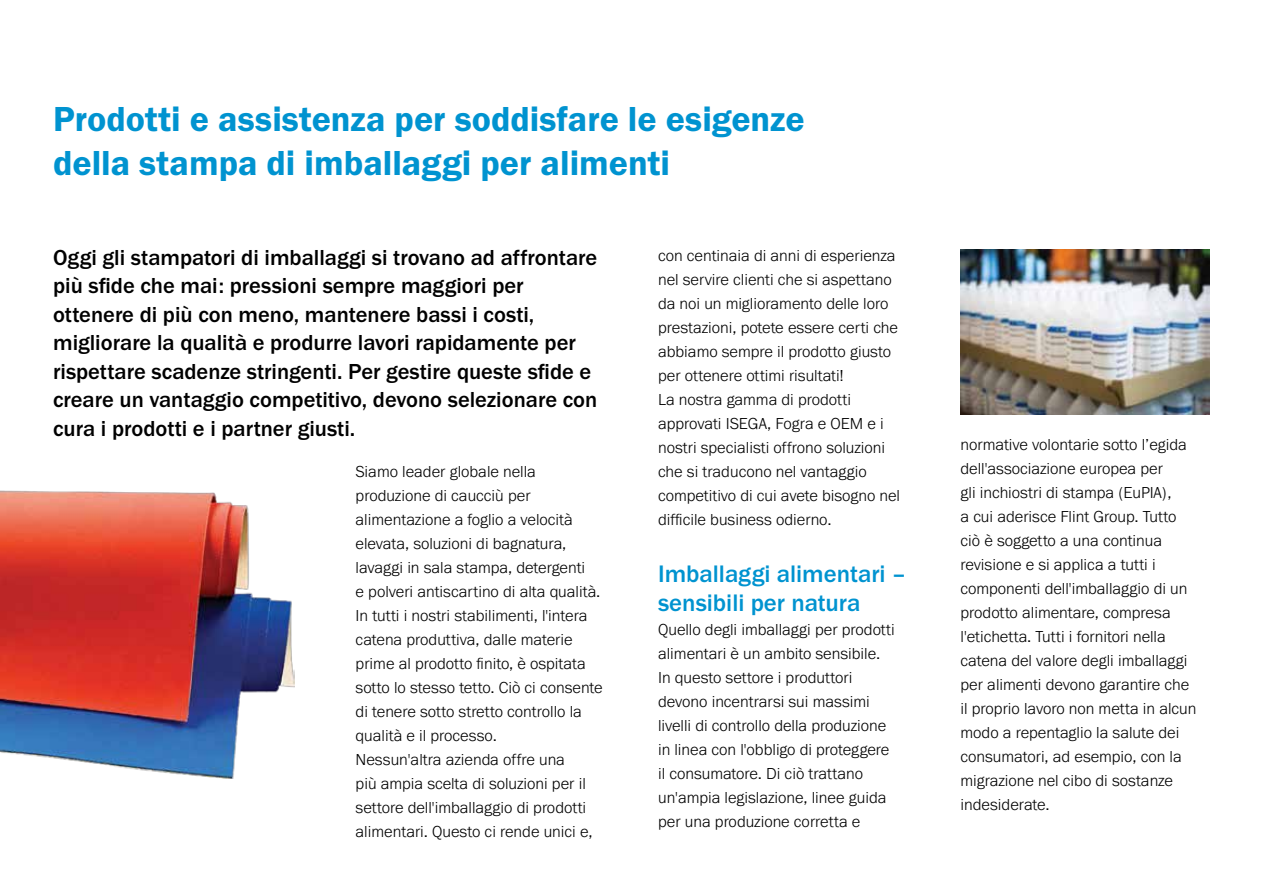
<style>
.page{position:relative;width:1263px;height:893px;background:#fff}
.page>*{position:absolute;margin:0;border:0;box-sizing:border-box;transform-origin:0 0}
.t1{font:36px/43.2px "Franklin Gothic URW Dem";color:#0093d0}
.t2{font:500 24.75px/29.7px "Franklin Gothic URW";color:#0093d0}
.t3{font:500 22.5px/28.5px "Franklin Gothic URW";color:#000}
.t4{font:300 16.5px/24px "Franklin Gothic URW";color:#000}
</style>
<div class="page">
<img style="left:0;top:491px;width:294px;height:288px">
<img style="left:960px;top:250px;width:250px;height:165px">
<h1 class="t1" style="left:53px;top:97px;width:753px">Prodotti e assistenza per soddisfare le esigenze della stampa di imballaggi per alimenti</h1>
<p class="t3" style="left:53px;top:243px;width:546px">Oggi gli stampatori di imballaggi si trovano ad affrontare più sfide che mai: pressioni sempre maggiori per ottenere di più con meno, mantenere bassi i costi, migliorare la qualità e produrre lavori rapidamente per rispettare scadenze stringenti. Per gestire queste sfide e creare un vantaggio competitivo, devono selezionare con cura i prodotti e i partner giusti.</p>
<p class="t4" style="left:356px;top:459px;width:249px">Siamo leader globale nella produzione di caucciù per alimentazione a foglio a velocità elevata, soluzioni di bagnatura, lavaggi in sala stampa, detergenti<br>e polveri antiscartino di alta qualità.<br>In tutti i nostri stabilimenti, l'intera catena produttiva, dalle materie prime al prodotto finito, è ospitata sotto lo stesso tetto. Ciò ci consente di tenere sotto stretto controllo la qualità e il processo.<br>Nessun'altra azienda offre una<br>più ampia scelta di soluzioni per il settore dell'imballaggio di prodotti alimentari. Questo ci rende unici e,</p>
<p class="t4" style="left:658px;top:243px;width:243px">con centinaia di anni di esperienza nel servire clienti che si aspettano da noi un miglioramento delle loro prestazioni, potete essere certi che abbiamo sempre il prodotto giusto per ottenere ottimi risultati!<br>La nostra gamma di prodotti approvati ISEGA, Fogra e OEM e i nostri specialisti offrono soluzioni che si traducono nel vantaggio competitivo di cui avete bisogno nel difficile business odierno.</p>
<h2 class="t2" style="left:658px;top:558px;width:250px">Imballaggi alimentari – sensibili per natura</h2>
<p class="t4" style="left:658px;top:617px;width:238px">Quello degli imballaggi per prodotti alimentari è un ambito sensibile.<br>In questo settore i produttori devono incentrarsi sui massimi livelli di controllo della produzione in linea con l'obbligo di proteggere il consumatore. Di ciò trattano un'ampia legislazione, linee guida per una produzione corretta e</p>
<p class="t4" style="left:960px;top:432px;width:237px">normative volontarie sotto l’egida dell'associazione europea per<br>gli inchiostri di stampa (EuPIA),<br>a cui aderisce Flint Group. Tutto ciò è soggetto a una continua revisione e si applica a tutti i componenti dell'imballaggio di un prodotto alimentare, compresa l'etichetta. Tutti i fornitori nella catena del valore degli imballaggi per alimenti devono garantire che il proprio lavoro non metta in alcun modo a repentaglio la salute dei consumatori, ad esempio, con la migrazione nel cibo di sostanze indesiderate.</p>
</div>
